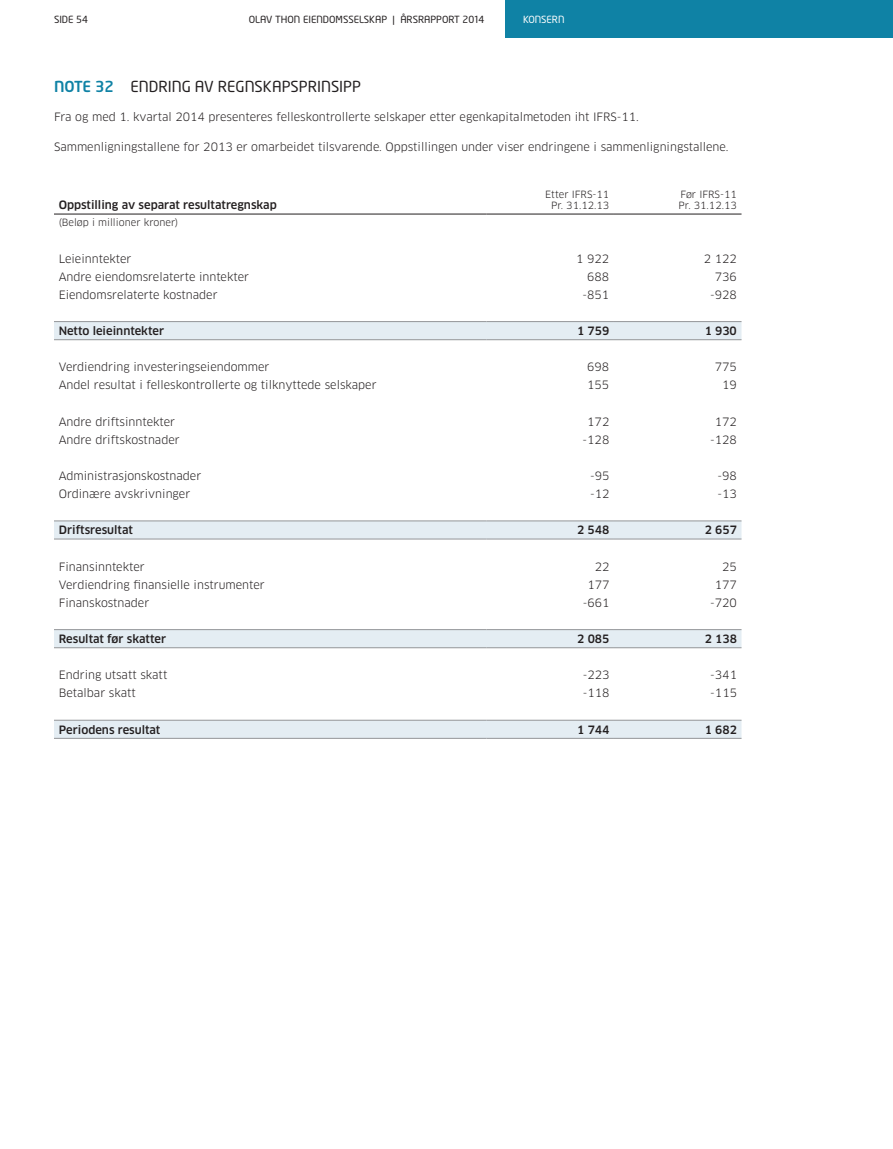
<style>
.page{position:relative;width:893px;height:1149px;background:#fff}
.page>*{position:absolute;margin:0;border:0;box-sizing:border-box;transform-origin:0 0}
.t1{font:15px "Neo Tech";color:#231f20}
.t2{font:11.25px "Clan";color:#231f20}
.t3{font:500 11.25px "Clan";color:#231f20}
.t4{font:9.75px/11.7px "Clan";color:#231f20;text-align:center}
.t5{font:9.75px "Neo Tech";color:#231f20}
.t6{font:9.75px "Neo Tech";color:#fff}
.s1{font-weight:500;color:#0f82a5}
</style>
<div class="page">
<div style="left:505px;top:0;width:388px;height:38px;background:#0f82a5"></div>
<svg style="left:54px;top:322px;width:687px;height:415px"></svg>
<hr style="left:54px;top:321px;width:432px;height:1px;background:#939598">
<hr style="left:486px;top:321px;width:128px;height:1px;background:#939598">
<hr style="left:614px;top:321px;width:127px;height:1px;background:#939598">
<hr style="left:54px;top:339px;width:432px;height:1px;background:#939598">
<hr style="left:486px;top:339px;width:128px;height:1px;background:#939598">
<hr style="left:614px;top:339px;width:127px;height:1px;background:#939598">
<hr style="left:54px;top:520px;width:432px;height:1px;background:#939598">
<hr style="left:486px;top:520px;width:128px;height:1px;background:#939598">
<hr style="left:614px;top:520px;width:127px;height:1px;background:#939598">
<hr style="left:54px;top:538px;width:432px;height:1px;background:#939598">
<hr style="left:486px;top:538px;width:128px;height:1px;background:#939598">
<hr style="left:614px;top:538px;width:127px;height:1px;background:#939598">
<hr style="left:54px;top:629px;width:432px;height:1px;background:#939598">
<hr style="left:486px;top:629px;width:128px;height:1px;background:#939598">
<hr style="left:614px;top:629px;width:127px;height:1px;background:#939598">
<hr style="left:54px;top:647px;width:432px;height:1px;background:#939598">
<hr style="left:486px;top:647px;width:128px;height:1px;background:#939598">
<hr style="left:614px;top:647px;width:127px;height:1px;background:#939598">
<hr style="left:54px;top:719px;width:432px;height:1px;background:#939598">
<hr style="left:486px;top:719px;width:128px;height:1px;background:#939598">
<hr style="left:614px;top:719px;width:127px;height:1px;background:#939598">
<hr style="left:54px;top:737px;width:432px;height:1px;background:#939598">
<hr style="left:486px;top:737px;width:128px;height:1px;background:#939598">
<hr style="left:614px;top:737px;width:127px;height:1px;background:#939598">
<hr style="left:54px;top:214px;width:432px;height:1px;background:#231f20">
<hr style="left:486px;top:214px;width:128px;height:1px;background:#231f20">
<hr style="left:614px;top:214px;width:127px;height:1px;background:#231f20">
<p class="t5" style="left:54px;top:14px;width:36px">SIDE 54</p>
<p class="t5" style="left:249px;top:14px;width:237px">OLAV THON EIENDOMSSELSKAP | ÅRSRAPPORT 2014</p>
<p class="t6" style="left:523px;top:14px;width:43px">KONSERN</p>
<h1 class="t1" style="left:54px;top:77px;width:309px"><span class="s1">NOTE 32</span> ENDRING AV REGNSKAPSPRINSIPP</h1>
<p class="t2" style="left:54px;top:109px;width:586px">Fra og med 1. kvartal 2014 presenteres felleskontrollerte selskaper etter egenkapitalmetoden iht IFRS- 11.</p>
<p class="t2" style="left:54px;top:139px;width:676px">Sammenligningstallene for 2013 er omarbeidet tilsvarende. Oppstillingen under viser endringene i sammenligningstallene.</p>
<p class="t3" style="left:59px;top:198px;width:220px">Oppstilling av separat resultatregnskap</p>
<p class="t4" style="left:545px;top:188px;width:65px">Etter IFRS- 11<br>Pr. 31.12.13</p>
<p class="t4" style="left:679px;top:188px;width:60px;text-align:left">Før IFRS- 11<br>Pr. 31.12.13</p>
<p class="t4" style="left:59px;top:217px;width:121px">(Beløp i millioner kroner)</p>
<p class="t2" style="left:59px;top:251px;width:74px">Leieinntekter</p>
<p class="t2" style="left:576px;top:251px;width:35px">1 922</p>
<p class="t2" style="left:704px;top:251px;width:35px">2 122</p>
<p class="t2" style="left:59px;top:269px;width:192px">Andre eiendomsrelaterte inntekter</p>
<p class="t2" style="left:587px;top:269px;width:24px">688</p>
<p class="t2" style="left:715px;top:269px;width:24px">736</p>
<p class="t2" style="left:59px;top:287px;width:160px">Eiendomsrelaterte kostnader</p>
<p class="t2" style="left:583px;top:287px;width:28px">-851</p>
<p class="t2" style="left:710px;top:287px;width:28px">-928</p>
<p class="t3" style="left:59px;top:324px;width:107px">Netto leieinntekter</p>
<p class="t3" style="left:577px;top:324px;width:34px">1 759</p>
<p class="t3" style="left:705px;top:324px;width:34px">1 930</p>
<p class="t2" style="left:59px;top:360px;width:212px">Verdiendring investeringseiendommer</p>
<p class="t2" style="left:587px;top:360px;width:24px">698</p>
<p class="t2" style="left:715px;top:360px;width:24px">775</p>
<p class="t2" style="left:59px;top:378px;width:319px">Andel resultat i felleskontrollerte og tilknyttede selskaper</p>
<p class="t2" style="left:587px;top:378px;width:24px">155</p>
<p class="t2" style="left:722px;top:378px;width:16px">19</p>
<p class="t2" style="left:59px;top:414px;width:118px">Andre driftsinntekter</p>
<p class="t2" style="left:587px;top:414px;width:24px">172</p>
<p class="t2" style="left:715px;top:414px;width:24px">172</p>
<p class="t2" style="left:59px;top:432px;width:122px">Andre driftskostnader</p>
<p class="t2" style="left:583px;top:432px;width:28px">- 128</p>
<p class="t2" style="left:710px;top:432px;width:28px">- 128</p>
<p class="t2" style="left:59px;top:468px;width:144px">Administrasjonskostnader</p>
<p class="t2" style="left:590px;top:468px;width:21px">-95</p>
<p class="t2" style="left:718px;top:468px;width:21px">-98</p>
<p class="t2" style="left:59px;top:487px;width:133px">Ordinære avskrivninger</p>
<p class="t2" style="left:590px;top:487px;width:21px">-12</p>
<p class="t2" style="left:718px;top:487px;width:21px">-13</p>
<p class="t3" style="left:59px;top:523px;width:76px">Driftsresultat</p>
<p class="t3" style="left:577px;top:523px;width:34px">2 548</p>
<p class="t3" style="left:705px;top:523px;width:34px">2 657</p>
<p class="t2" style="left:59px;top:559px;width:88px">Finansinntekter</p>
<p class="t2" style="left:595px;top:559px;width:16px">22</p>
<p class="t2" style="left:722px;top:559px;width:16px">25</p>
<p class="t2" style="left:59px;top:577px;width:207px">Verdiendring finansielle instrumenter</p>
<p class="t2" style="left:587px;top:577px;width:24px">177</p>
<p class="t2" style="left:715px;top:577px;width:24px">177</p>
<p class="t2" style="left:59px;top:595px;width:92px">Finanskostnader</p>
<p class="t2" style="left:583px;top:595px;width:28px">-661</p>
<p class="t2" style="left:710px;top:595px;width:28px">-720</p>
<p class="t3" style="left:59px;top:631px;width:109px">Resultat før skatter</p>
<p class="t3" style="left:577px;top:631px;width:34px">2 085</p>
<p class="t3" style="left:705px;top:631px;width:34px">2 138</p>
<p class="t2" style="left:59px;top:668px;width:110px">Endring utsatt skatt</p>
<p class="t2" style="left:583px;top:668px;width:28px">-223</p>
<p class="t2" style="left:710px;top:668px;width:28px">-341</p>
<p class="t2" style="left:59px;top:686px;width:79px">Betalbar skatt</p>
<p class="t2" style="left:583px;top:686px;width:28px">-118</p>
<p class="t2" style="left:710px;top:686px;width:28px">-115</p>
<p class="t3" style="left:59px;top:722px;width:103px">Periodens resultat</p>
<p class="t3" style="left:577px;top:722px;width:34px">1 744</p>
<p class="t3" style="left:705px;top:722px;width:34px">1 682</p>
</div>
